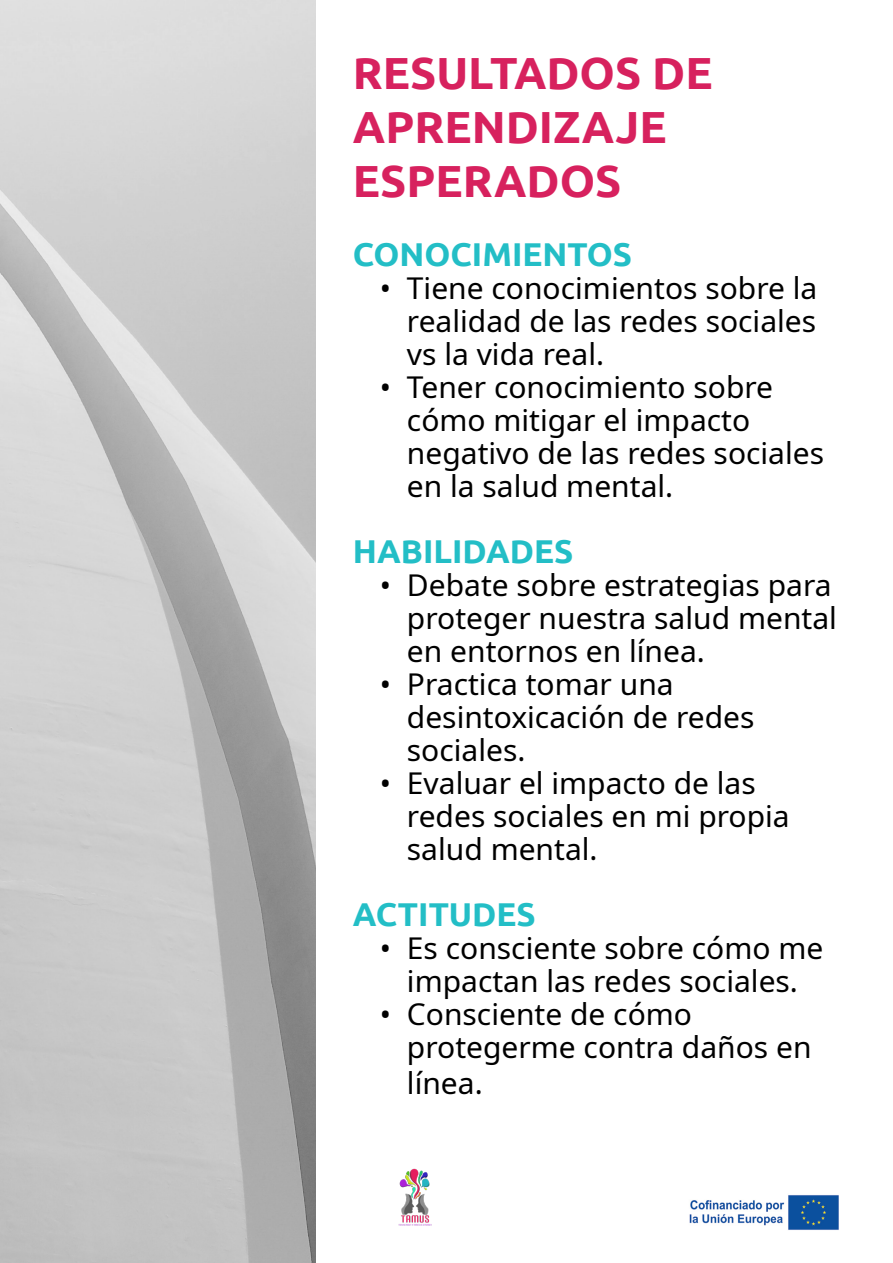
<style>
.page{position:relative;width:893px;height:1263px;background:#fff}
.page>*{position:absolute;margin:0;border:0;box-sizing:border-box;transform-origin:0 0}
.t1{font:700 45px/54px "Ubuntu";color:#d7215e}
.t2{font:700 33px "Ubuntu";color:#23bec6}
.t3{font:30px/33px "Noto Sans";color:#000}
</style>
<div class="page">
<img style="left:398px;top:1168px;width:34px;height:58px">
<img style="left:689px;top:1195px;width:149px;height:35px">
<img style="left:0;top:0;width:315px;height:1263px">
<h1 class="t1" style="left:353px;top:45px;width:361px">RESULTADOS DE<br>APRENDIZAJE<br>ESPERADOS</h1>
<p class="t2" style="left:353px;top:234px;width:281px">CONOCIMIENTOS</p>
<p class="t3" style="left:407px;top:272px;width:412px;text-align:justify;text-indent:-27px">• Tiene conocimientos sobre la realidad de las redes sociales vs la vida real.</p>
<p class="t3" style="left:407px;top:371px;width:419px;text-indent:-27px">• Tener conocimiento sobre cómo mitigar el impacto negativo de las redes sociales en la salud mental.</p>
<p class="t2" style="left:353px;top:531px;width:222px">HABILIDADES</p>
<p class="t3" style="left:407px;top:569px;width:431px;text-indent:-27px">• Debate sobre estrategias para proteger nuestra salud mental en entornos en línea.</p>
<p class="t3" style="left:407px;top:668px;width:349px;text-indent:-27px">• Practica tomar una desintoxicación de redes sociales.</p>
<p class="t3" style="left:407px;top:767px;width:384px;text-indent:-27px">• Evaluar el impacto de las redes sociales en mi propia salud mental.</p>
<p class="t2" style="left:353px;top:894px;width:184px">ACTITUDES</p>
<p class="t3" style="left:380px;top:932px;width:445px;text-align:center">• Es consciente sobre cómo me impactan las redes sociales.</p>
<p class="t3" style="left:407px;top:998px;width:406px;text-indent:-27px">• Consciente de cómo protegerme contra daños en</p>
<p class="t3" style="left:407px;top:1067px;width:77px">línea.</p>
</div>
